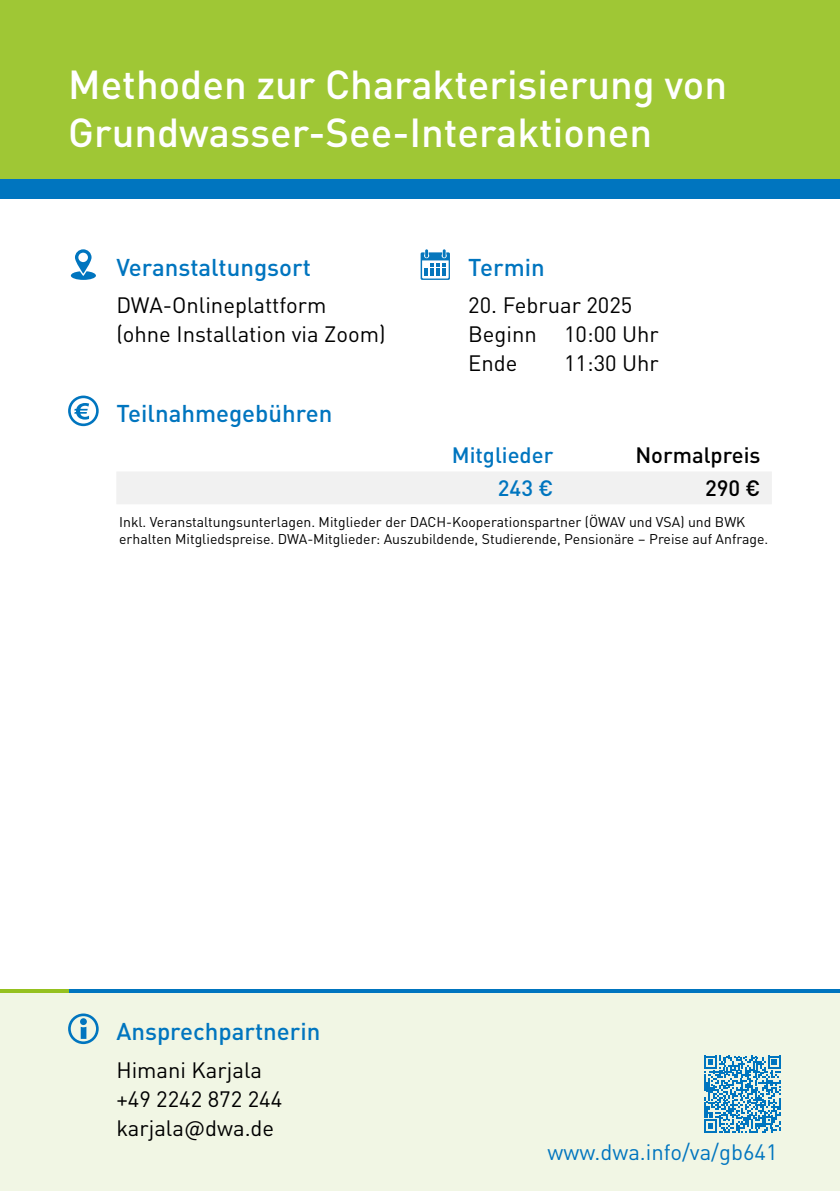
<style>
.page{position:relative;width:840px;height:1191px;background:#fff}
.page>*{position:absolute;margin:0;border:0;box-sizing:border-box;transform-origin:0 0}
.t1{font:500 40px/48px "DINOT";color:#fff}
.t2{font:500 24px "DINOT";color:#0075bf}
.t3{font:22px/29px "DINOT";color:#000}
.t4{font:22px "DINOT";color:#0075bf}
.t5{font:500 22px "DINOT";color:#000}
.t6{font:500 22px "DINOT";color:#0075bf}
.t7{font:14px/16.8px "DINOT";color:#000}
</style>
<div class="page">
<div style="left:0;top:0;width:839px;height:199px;background:#9fc735"></div>
<div style="left:0;top:990px;width:839px;height:201px;background:#f1f6e4"></div>
<svg style="left:71px;top:249px;width:25px;height:31px"></svg>
<svg style="left:420px;top:249px;width:29px;height:31px"></svg>
<svg style="left:68px;top:395px;width:31px;height:31px"></svg>
<div style="left:117px;top:472px;width:654px;height:32px;background:#f1f1f1"></div>
<svg style="left:68px;top:1013px;width:31px;height:31px"></svg>
<div style="left:80px;top:1018px;width:7px;height:7px;background:#0075bf;border-radius:50%"></div>
<svg style="left:704px;top:1055px;width:76px;height:77px"></svg>
<hr style="left:68px;top:989px;width:771px;height:3px;background:#0075bf">
<hr style="left:0;top:989px;width:68px;height:3px;background:#95c11f">
<div style="left:0;top:180px;width:839px;height:19px;background:#0075bf"></div>
<h1 class="t1" style="left:68px;top:58px;width:660px">Methoden zur Charakterisierung von<br>Grundwasser-See-Interaktionen</h1>
<h2 class="t2" style="left:116px;top:249px;width:196px">Veranstaltungsort</h2>
<h3 class="t3" style="left:116px;top:289px;width:270px">DWA-Onlineplattform (ohne Installation via Zoom)</h3>
<h2 class="t2" style="left:116px;top:395px;width:217px">Teilnahmegebühren</h2>
<h2 class="t2" style="left:468px;top:249px;width:78px">Termin</h2>
<h3 class="t3" style="left:468px;top:289px;width:192px">20. Februar 2025<br>Beginn 10:00 Uhr<br>Ende</h3>
<h3 class="t3" style="left:564px;top:347px;width:96px">11:30 Uhr</h3>
<h3 class="t6" style="left:451px;top:438px;width:103px">Mitglieder</h3>
<h3 class="t5" style="left:635px;top:438px;width:126px">Normalpreis</h3>
<h3 class="t6" style="left:497px;top:471px;width:57px">243 €</h3>
<h3 class="t5" style="left:704px;top:471px;width:57px">290 €</h3>
<p class="t7" style="left:119px;top:513px;width:650px">Inkl. Veranstaltungsunterlagen. Mitglieder der DACH-Kooperationspartner (ÖWAV und VSA) und BWK erhalten Mitgliedspreise. DWA-Mitglieder: Auszubildende, Studierende, Pensionäre – Preise auf Anfrage.</p>
<h2 class="t2" style="left:116px;top:1012px;width:205px">Ansprechpartnerin</h2>
<h3 class="t3" style="left:116px;top:1053px;width:167px">Himani Karjala +49 2242 872 244 karjala@dwa.de</h3>
<h3 class="t4" style="left:547px;top:1134px;width:231px">www.dwa.info/va/gb641</h3>
</div>
